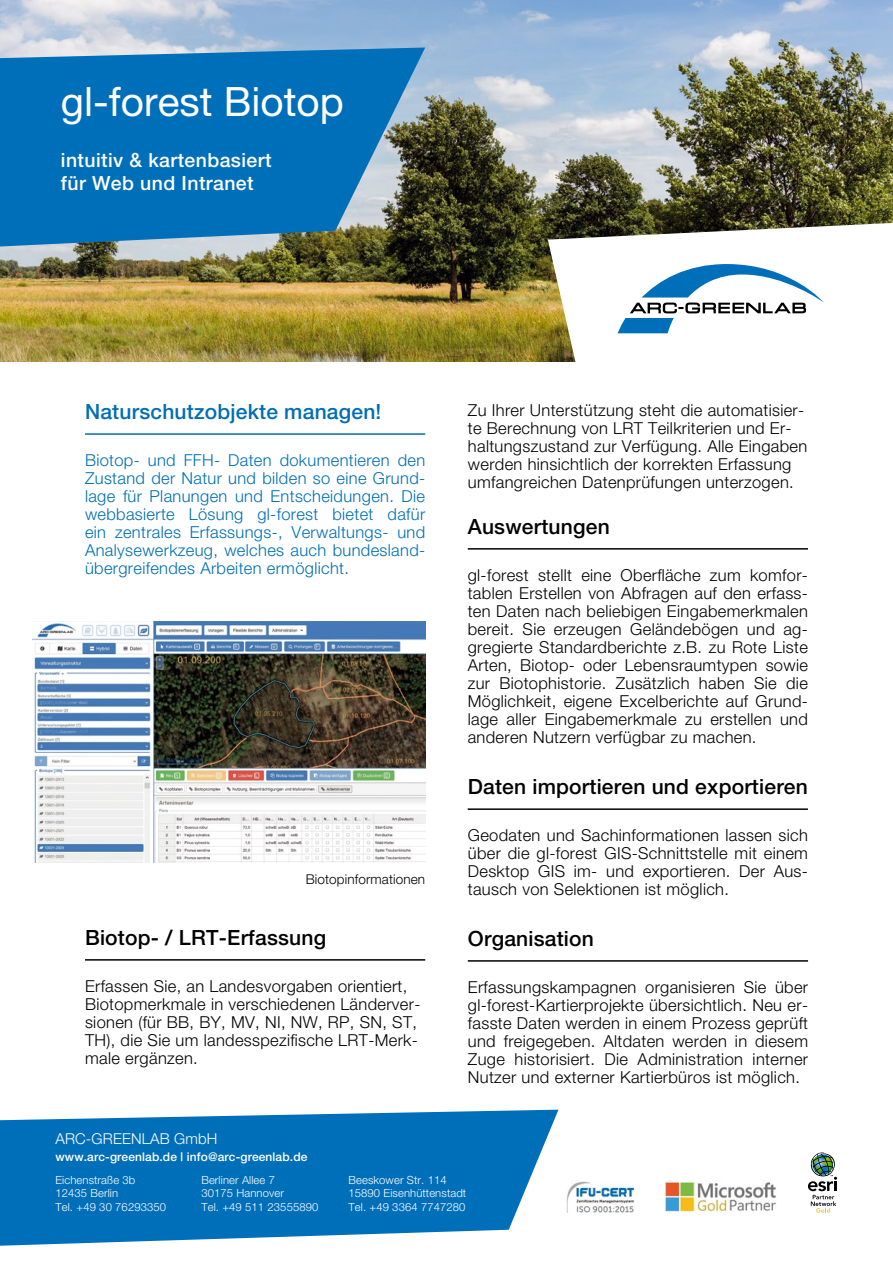
<style>
.page{position:relative;width:893px;height:1263px;background:#fff}
.page>*{position:absolute;margin:0;border:0;box-sizing:border-box;transform-origin:0 0}
.t1{font:40.5px "Helvetica Neue";color:#fff}
.t2{font:500 21px "Helvetica Neue";letter-spacing:.01em;color:#010201}
.t3{font:500 21px "Helvetica Neue";letter-spacing:.01em;color:#006eb5}
.t4{font:500 21px "Helvetica Neue";letter-spacing:.01em;color:#000}
.t5{font:500 19.5px/23.4px "Helvetica Neue";letter-spacing:.02em;color:#fff}
.t6{font:300 16.5px/18px "Helvetica Neue";letter-spacing:.02em;color:#000;text-align:justify}
.t7{font:300 16.5px/18px "Helvetica Neue";letter-spacing:.02em;color:#006eb5;text-align:justify}
.t8{font:300 15px "Helvetica Neue";letter-spacing:.01em;color:#fff}
.t9{font:300 13.5px "Helvetica Neue";letter-spacing:.01em;color:#000}
.t10{font:500 12px "Helvetica Neue";letter-spacing:.01em;color:#fff}
.t11{font:300 11.25px/13.5px "Helvetica Neue";letter-spacing:.01em;color:#fff}
</style>
<div class="page">
<img style="left:0;top:0;width:893px;height:361px">
<svg style="left:0;top:48px;width:425px;height:198px;background:#1976b3"></svg>
<svg style="left:548px;top:223px;width:345px;height:139px"></svg>
<svg style="left:618px;top:264px;width:206px;height:69px"></svg>
<hr style="left:85px;top:433px;width:340px;height:2px;background:#006eb5">
<hr style="left:85px;top:959px;width:340px;height:2px;background:#000">
<hr style="left:468px;top:808px;width:340px;height:2px;background:#010201">
<img style="left:33px;top:621px;width:392px;height:242px">
<hr style="left:468px;top:548px;width:340px;height:2px;background:#010201">
<hr style="left:468px;top:960px;width:340px;height:2px;background:#010201">
<svg style="left:0;top:1110px;width:558px;height:136px;background:#2081c2"></svg>
<svg style="left:808px;top:1152px;width:29px;height:61px"></svg>
<img style="left:566px;top:1181px;width:69px;height:32px">
<img style="left:665px;top:1181px;width:111px;height:32px">
<h1 class="t1" style="left:61px;top:77px;width:284px">gl-forest Biotop</h1>
<p class="t5" style="left:61px;top:148px;width:212px">intuitiv &amp; kartenbasiert für Web und Intranet</p>
<p class="t3" style="left:85px;top:399px;width:298px">Naturschutzobjekte managen!</p>
<p class="t7" style="left:85px;top:450px;width:342px">Biotop- und FFH- Daten dokumentieren den Zustand der Natur und bilden so eine Grund&shy;lage für Planungen und Entscheidungen. Die webbasierte Lösung gl-forest bietet dafür ein zentrales Erfassungs-, Verwaltungs- und Analysewerkzeug, welches auch bundesland&shy;übergreifendes Arbeiten ermöglicht.</p>
<p class="t9" style="left:306px;top:871px;width:121px">Biotopinformationen</p>
<p class="t4" style="left:85px;top:925px;width:243px">Biotop- / LRT-Erfassung</p>
<p class="t6" style="left:85px;top:976px;width:337px;text-align:left">Erfassen Sie, an Landesvorgaben orientiert, Biotopmerkmale in verschiedenen Länderver&shy;sionen (für BB, BY, MV, NI, NW, RP, SN, ST, TH), die Sie um landesspezifische LRT-Merk&shy;male ergänzen.</p>
<p class="t8" style="left:55px;top:1129px;width:163px">ARC-GREENLAB GmbH</p>
<p class="t10" style="left:55px;top:1149px;width:253px">www.arc-greenlab.de | info@arc-greenlab.de</p>
<p class="t6" style="left:468px;top:400px;width:341px;text-align:left">Zu Ihrer Unterstützung steht die automatisier&shy;te Berechnung von LRT Teilkriterien und Er&shy;haltungszustand zur Verfügung. Alle Eingaben werden hinsichtlich der korrekten Erfassung umfangreichen Datenprüfungen unterzogen.</p>
<p class="t2" style="left:468px;top:514px;width:143px">Auswertungen</p>
<p class="t6" style="left:468px;top:565px;width:342px">gl-forest stellt eine Oberfläche zum komfor&shy;tablen Erstellen von Abfragen auf den erfass&shy;ten Daten nach beliebigen Eingabemerkmalen bereit. Sie erzeugen Geländebögen und ag&shy;gregierte Standardberichte z.B. zu Rote Liste Arten, Biotop- oder Lebensraumtypen sowie zur Biotophistorie. Zusätzlich haben Sie die Möglichkeit, eigene Excelberichte auf Grund&shy;lage aller Eingabemerkmale zu erstellen und anderen Nutzern verfügbar zu machen.</p>
<p class="t2" style="left:468px;top:774px;width:342px">Daten importieren und exportieren</p>
<p class="t6" style="left:468px;top:826px;width:342px">Geodaten und Sachinformationen lassen sich über die gl-forest GIS-Schnittstelle mit einem Desktop GIS im- und exportieren. Der Aus&shy;tausch von Selektionen ist möglich.</p>
<p class="t2" style="left:468px;top:926px;width:128px">Organisation</p>
<p class="t6" style="left:468px;top:978px;width:342px">Erfassungskampagnen organisieren Sie über gl-forest-Kartierprojekte übersichtlich. Neu er&shy;fasste Daten werden in einem Prozess geprüft und freigegeben. Altdaten werden in diesem Zuge historisiert. Die Administration interner Nutzer und externer Kartierbüros ist möglich.</p>
<p class="t11" style="left:55px;top:1173px;width:112px">Eichenstraße 3b<br>12435 Berlin<br>Tel. +49 30 76293350</p>
<p class="t11" style="left:201px;top:1173px;width:119px">Berliner Allee 7<br>30175 Hannover<br>Tel. +49 511 23555890</p>
<p class="t11" style="left:348px;top:1173px;width:119px">Beeskower Str. 114<br>15890 Eisenhüttenstadt<br>Tel. +49 3364 7747280</p>
</div>
